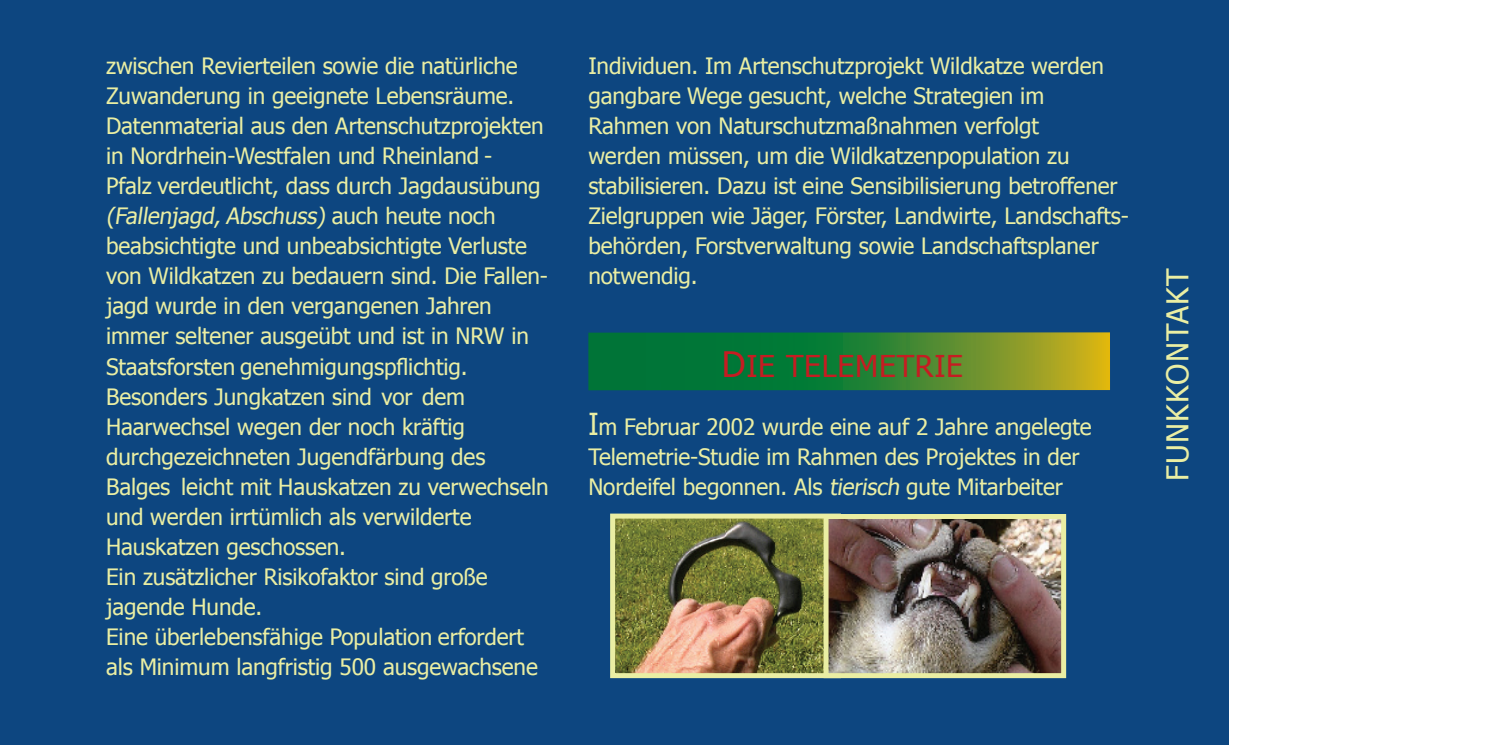
<style>
.page{position:relative;width:1489px;height:745px;background:#fff}
.page>*{position:absolute;margin:0;border:0;box-sizing:border-box;transform-origin:0 0}
.t1{font:30px "Tahoma";letter-spacing:.025em;color:#c61c22}
.t2{font:30px "Tahoma";letter-spacing:.04em;color:#eaeea3}
.t3{font:22.5px/30px "Tahoma";letter-spacing:-.005em;color:#eaeea3}
.s1{font-size:35px}
.s2{font-size:30.25px}
</style>
<div class="page">
<div style="left:0;top:0;width:1228px;height:744px;background:#0d4680"></div>
<img style="left:616px;top:519px;width:207px;height:152px">
<div style="left:610px;top:513px;width:230px;height:164px;border:5px solid #eaeea3"></div>
<img style="left:829px;top:519px;width:231px;height:152px">
<div style="left:823px;top:513px;width:243px;height:164px;border:5px solid #eaeea3"></div>
<svg style="left:588px;top:332px;width:521px;height:58px;background:#3a8631"></svg>
<p class="t3" style="left:106px;top:50px;width:444px">zwischen Revierteilen sowie die natürliche Zuwanderung in geeignete Lebensräume.<br>Datenmaterial aus den Artenschutzprojekten in Nordrhein-Westfalen und Rheinland -<br>Pfalz verdeutlicht, dass durch Jagdausübung (Fallenjagd, Abschuss) a u c h h e u te n o c h beabsichtigte und unbeabsichtigte Verluste von Wildkatzen zu bedauern sind. Die Fallen&shy;jagd wurde in den vergangenen Jahren immer seltener ausgeübt und ist in NRW in Staatsforsten genehmigungspflichtig.<br>Besonders Jungkatzen sind vor dem Haarwechsel wegen der noch kräftig durchgezeichneten Jugendfärbung des Balges leicht mit Hauskatzen zu verwechseln und werden irrtümlich als verwilderte Hauskatzen geschossen.<br>Ein zusätzlicher Risikofaktor sind große jagende Hunde.<br>Eine überlebensfähige Population erfordert als Minimum langfristig 500 ausgewachsene</p>
<p class="t3" style="left:588px;top:50px;width:542px">Individuen. Im Artenschutzprojekt Wildkatze werden gangbare Wege gesucht, welche Strategien im Rahmen von Naturschutzmaßnahmen verfolgt<br>werden müssen, um die Wildkatzenpopulation zu stabilisieren. Dazu ist eine Sensibilisierung betroffener Zielgruppen wie Jäger, Förster, Landwirte, Landschafts&shy;behörden, Forstverwaltung sowie Landschaftsplaner notwendig.</p>
<h1 class="t1" style="left:721px;top:346px;width:243px"><span class="s1">D</span>IE TELEMETRIE</h1>
<p class="t3" style="left:588px;top:410px;width:505px"><span class="s2">I</span>m Februar 2002 wurde eine auf 2 Jahre angelegte<br>Telemetrie-Studie im Rahmen des Projektes in der<br>Nordeifel begonnen. Als tierisch gute Mitarbeiter</p>
<h1 class="t2" style="left:1157px;top:480px;width:214px;rotate:-90deg">FUNKKONTAKT</h1>
</div>
